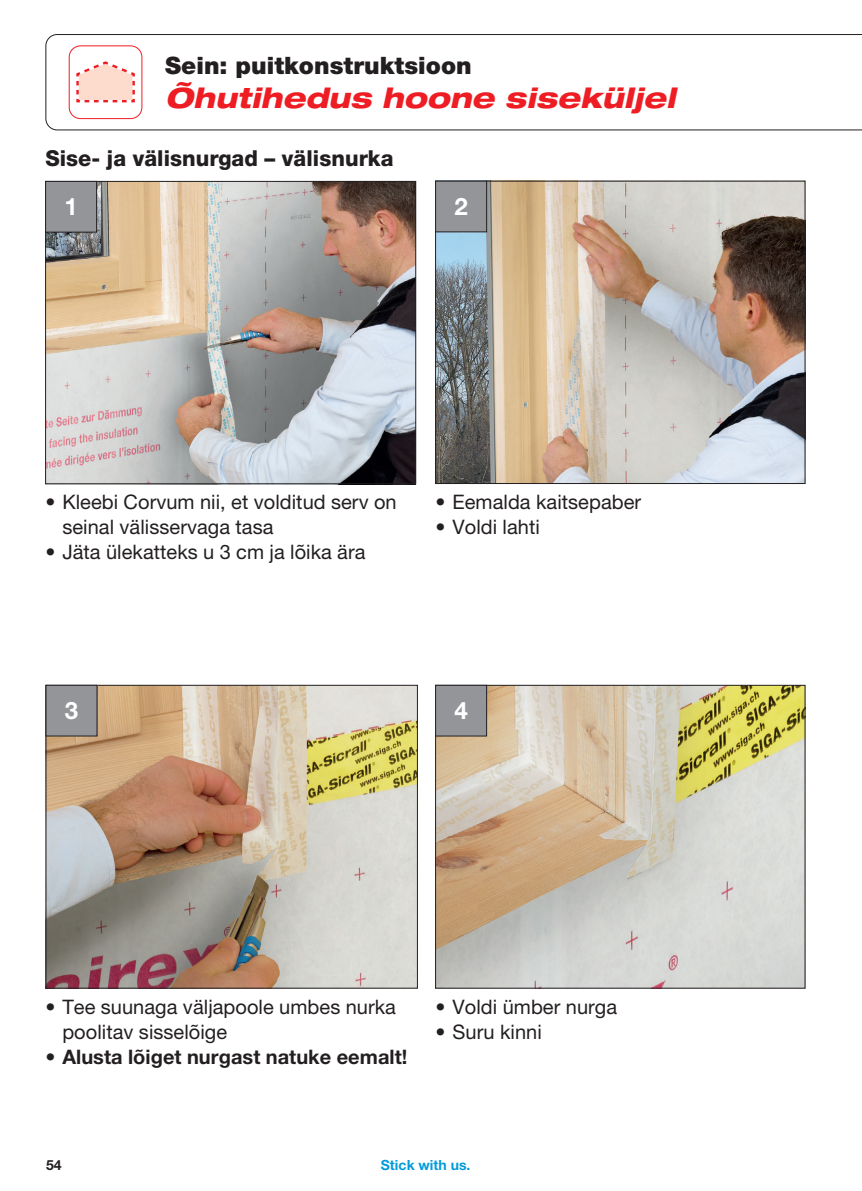
<style>
.page{position:relative;width:862px;height:1191px;background:#fff}
.page>*{position:absolute;margin:0;border:0;box-sizing:border-box;transform-origin:0 0}
.t1{font:italic 800 expanded 28px "Helvetica Neue LT Pro";letter-spacing:.005em;color:#ee1d23}
.t2{font:900 24px "Helvetica Neue LT Pro";letter-spacing:.005em;color:#231f20}
.t3{font:700 24px "Helvetica Neue LT Pro";color:#fff}
.t4{font:800 22px "Helvetica Neue LT Pro";letter-spacing:.005em;color:#231f20}
.t5{font:20px/25.2px "Helvetica Neue LT Pro";letter-spacing:.005em;color:#231f20}
.t6{font:700 20px "Helvetica Neue LT Pro";letter-spacing:.005em;color:#231f20}
.t7{font:700 14px "Helvetica Neue LT Pro";letter-spacing:.005em;color:#009cdb}
.t8{font:700 14px "Helvetica Neue LT Pro";color:#231f20}
.s1{font-weight:400}
</style>
<div class="page">
<svg style="left:45px;top:34px;width:817px;height:96px"></svg>
<svg style="left:75px;top:60px;width:61px;height:44px"></svg>
<div style="left:69px;top:45px;width:73px;height:74px;border:1px solid #ee1d23;border-radius:11px"></div>
<img style="left:48px;top:687px;width:368px;height:299px">
<div style="left:46px;top:685px;width:372px;height:303px;border:1px solid #231f20"></div>
<div style="left:46px;top:685px;width:51px;height:51px;background:#939598"></div>
<img style="left:437px;top:687px;width:366px;height:299px">
<div style="left:435px;top:685px;width:370px;height:303px;border:1px solid #231f20"></div>
<div style="left:435px;top:685px;width:51px;height:51px;background:#939598"></div>
<div style="left:435px;top:685px;width:52px;height:51px;border:1px solid #231f20"></div>
<img style="left:47px;top:183px;width:367px;height:299px">
<div style="left:45px;top:181px;width:371px;height:303px;border:1px solid #231f20"></div>
<div style="left:46px;top:181px;width:51px;height:51px;background:#939598"></div>
<div style="left:45px;top:181px;width:52px;height:51px;border:1px solid #231f20"></div>
<img style="left:437px;top:183px;width:366px;height:299px">
<div style="left:435px;top:181px;width:370px;height:303px;border:1px solid #231f20"></div>
<div style="left:435px;top:181px;width:51px;height:51px;background:#939598"></div>
<div style="left:435px;top:181px;width:52px;height:51px;border:1px solid #231f20"></div>
<p class="t2" style="left:165px;top:51px;width:308px">Sein: puitkonstruktsioon</p>
<h1 class="t1" style="left:165px;top:80px;width:512px">Õhutihedus hoone siseküljel</h1>
<p class="t4" style="left:45px;top:145px;width:350px">Sise- ja välisnurgad – välisnurka</p>
<p class="t3" style="left:64px;top:192px;width:15px">1</p>
<p class="t3" style="left:454px;top:192px;width:15px">2</p>
<p class="t5" style="left:62px;top:489px;width:336px;text-indent:-17px">• Kleebi Corvum nii, et volditud serv on seinal välisservaga tasa</p>
<p class="t5" style="left:45px;top:539px;width:322px">• Jäta ülekatteks u 3 cm ja lõika ära</p>
<p class="t5" style="left:435px;top:489px;width:207px">• Eemalda kaitsepaber</p>
<p class="t5" style="left:435px;top:514px;width:106px">• Voldi lahti</p>
<p class="t3" style="left:65px;top:696px;width:15px">3</p>
<p class="t3" style="left:454px;top:696px;width:15px">4</p>
<p class="t5" style="left:62px;top:993px;width:335px;text-indent:-17px">• Tee suunaga väljapoole umbes nurka poolitav sisselõige</p>
<p class="t6" style="left:45px;top:1044px;width:363px"><span class="s1">•</span> Alusta lõiget nurgast natuke eemalt!</p>
<p class="t5" style="left:435px;top:993px;width:183px">• Voldi ümber nurga</p>
<p class="t5" style="left:435px;top:1019px;width:108px">• Suru kinni</p>
<p class="t8" style="left:46px;top:1156px;width:17px">54</p>
<p class="t7" style="left:381px;top:1156px;width:91px">Stick with us.</p>
</div>
